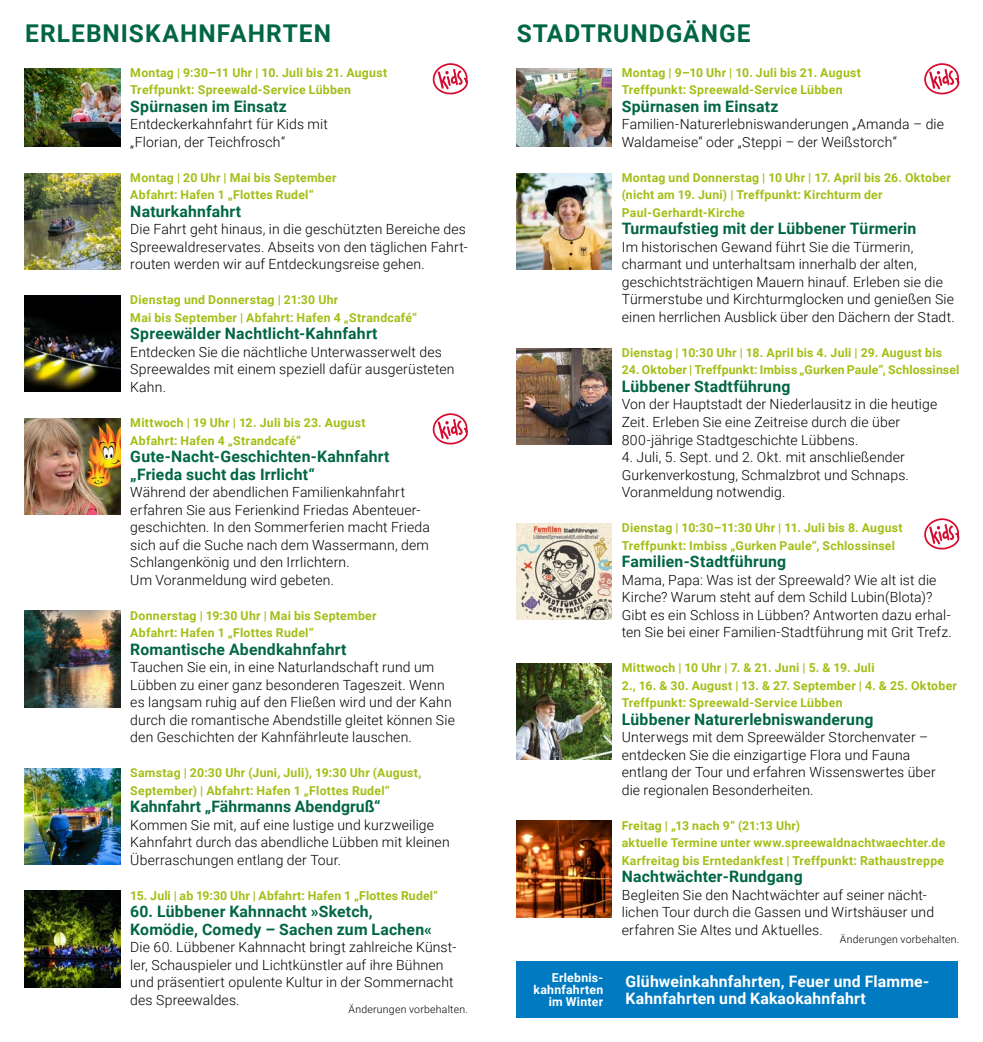
<style>
.page{position:relative;width:983px;height:1042px;background:#fff}
.page>*{position:absolute;margin:0;border:0;box-sizing:border-box;transform-origin:0 0}
.t1{font:700 24.5px "Roboto";letter-spacing:.04em;color:#064}
.t2{font:700 15.75px/17.5px "Roboto";letter-spacing:.015em;color:#064}
.t3{font:700 15.75px/17.5px "Roboto";letter-spacing:.015em;color:#fff}
.t4{font:300 14px/17.5px "Roboto";letter-spacing:.01em;color:#000}
.t5{font:700 12.25px/17.5px "Roboto";letter-spacing:.02em;color:#a2bf16}
.t6{font:700 12.25px/12.2px "Roboto";letter-spacing:.02em;color:#fff;text-align:right}
.t7{font:300 10.5px "Roboto";letter-spacing:.025em;color:#000}
</style>
<div class="page">
<div style="left:516px;top:961px;width:441px;height:56px;background:#007bc2"></div>
<svg style="left:432px;top:63px;width:36px;height:31px"></svg>
<svg style="left:432px;top:413px;width:36px;height:31px"></svg>
<svg style="left:924px;top:63px;width:36px;height:31px"></svg>
<svg style="left:924px;top:518px;width:36px;height:31px"></svg>
<img style="left:25px;top:68px;width:95px;height:79px">
<img style="left:516px;top:68px;width:95px;height:79px">
<img style="left:25px;top:611px;width:95px;height:96px">
<img style="left:25px;top:173px;width:95px;height:96px">
<img style="left:516px;top:173px;width:95px;height:96px">
<img style="left:516px;top:821px;width:95px;height:96px">
<img style="left:516px;top:348px;width:95px;height:96px">
<img style="left:516px;top:523px;width:95px;height:96px">
<img style="left:516px;top:663px;width:95px;height:96px">
<img style="left:25px;top:296px;width:95px;height:96px">
<img style="left:25px;top:418px;width:95px;height:96px">
<img style="left:25px;top:768px;width:95px;height:96px">
<img style="left:25px;top:891px;width:95px;height:96px">
<h1 class="t1" style="left:25px;top:16px;width:307px">ERLEBNISKAHNFAHRTEN</h1>
<h1 class="t1" style="left:516px;top:16px;width:235px">STADTRUNDGÄNGE</h1>
<p class="t5" style="left:130px;top:63px;width:258px">Montag | 9:30–11 Uhr | 10. Juli bis 21. August<br>Treffpunkt: Spreewald-Service Lübben</p>
<p class="t2" style="left:130px;top:97px;width:158px">Spürnasen im Einsatz</p>
<p class="t4" style="left:130px;top:115px;width:199px">Entdeckerkahnfahrt für Kids mit „Florian, der Teichfrosch“</p>
<p class="t5" style="left:130px;top:168px;width:208px">Montag | 20 Uhr | Mai bis September<br>Abfahrt: Hafen 1 „Flottes Rudel“</p>
<p class="t2" style="left:130px;top:202px;width:112px">Naturkahnfahrt</p>
<p class="t4" style="left:130px;top:220px;width:339px">Die Fahrt geht hinaus, in die geschützten Bereiche des<br>Spreewaldreservates. Abseits von den täglichen Fahrt&shy;routen werden wir auf Entdeckungsreise gehen.</p>
<p class="t5" style="left:130px;top:291px;width:288px">Dienstag und Donnerstag | 21:30 Uhr<br>Mai bis September | Abfahrt: Hafen 4 „Strandcafé“</p>
<p class="t2" style="left:130px;top:324px;width:249px">Spreewälder Nachtlicht-Kahnfahrt</p>
<p class="t4" style="left:130px;top:343px;width:325px">Entdecken Sie die nächtliche Unterwasserwelt des<br>Spreewaldes mit einem speziell dafür ausgerüsteten<br>Kahn.</p>
<p class="t5" style="left:130px;top:413px;width:237px">Mittwoch | 19 Uhr | 12. Juli bis 23. August<br>Abfahrt: Hafen 4 „Strandcafé“</p>
<p class="t2" style="left:130px;top:447px;width:260px">Gute-Nacht-Geschichten-Kahnfahrt „Frieda sucht das Irrlicht“</p>
<p class="t4" style="left:130px;top:483px;width:301px">Während der abendlichen Familienkahnfahrt erfahren Sie aus Ferienkind Friedas Abenteuer&shy;geschichten. In den Sommerferien macht Frieda sich auf die Suche nach dem Wassermann, dem Schlangenkönig und den Irrlichtern.<br>Um Voranmeldung wird gebeten.</p>
<p class="t5" style="left:130px;top:606px;width:248px">Donnerstag | 19:30 Uhr | Mai bis September<br>Abfahrt: Hafen 1 „Flottes Rudel“</p>
<p class="t2" style="left:130px;top:639px;width:218px">Romantische Abendkahnfahrt</p>
<p class="t4" style="left:130px;top:658px;width:326px">Tauchen Sie ein, in eine Naturlandschaft rund um Lübben zu einer ganz besonderen Tageszeit. Wenn es langsam ruhig auf den Fließen wird und der Kahn durch die romantische Abendstille gleitet können Sie den Geschichten der Kahnfährleute lauschen.</p>
<p class="t5" style="left:130px;top:763px;width:292px">Samstag | 20:30 Uhr (Juni, Juli), 19:30 Uhr (August,<br>September) | Abfahrt: Hafen 1 „Flottes Rudel“</p>
<p class="t2" style="left:130px;top:797px;width:252px">Kahnfahrt „Fährmanns Abendgruß“</p>
<p class="t4" style="left:130px;top:815px;width:321px">Kommen Sie mit, auf eine lustige und kurzweilige<br>Kahnfahrt durch das abendliche Lübben mit kleinen<br>Überraschungen entlang der Tour.</p>
<p class="t5" style="left:130px;top:886px;width:309px">15. Juli | ab 19:30 Uhr | Abfahrt: Hafen 1 „Flottes Rudel“</p>
<p class="t2" style="left:130px;top:902px;width:303px">60. Lübbener Kahnnacht »Sketch,<br>Komödie, Comedy – Sachen zum Lachen«</p>
<p class="t4" style="left:130px;top:938px;width:327px">Die 60. Lübbener Kahnnacht bringt zahlreiche Künst&shy;ler, Schauspieler und Lichtkünstler auf ihre Bühnen und präsentiert opulente Kultur in der Sommernacht des Spreewaldes.</p>
<p class="t7" style="left:348px;top:1002px;width:121px">Änderungen vorbehalten.</p>
<p class="t5" style="left:621px;top:63px;width:241px">Montag | 9–10 Uhr | 10. Juli bis 21. August<br>Treffpunkt: Spreewald-Service Lübben</p>
<p class="t2" style="left:621px;top:97px;width:158px">Spürnasen im Einsatz</p>
<p class="t4" style="left:621px;top:115px;width:323px">Familien-Naturerlebniswanderungen „Amanda – die<br>Waldameise“ oder „Steppi – der Weißstorch“</p>
<p class="t5" style="left:621px;top:168px;width:330px">Montag und Donnerstag | 10 Uhr | 17. April bis 26. Oktober (nicht am 19. Juni) | Treffpunkt: Kirchturm der<br>Paul-Gerhardt-Kirche</p>
<p class="t2" style="left:621px;top:219px;width:296px">Turmaufstieg mit der Lübbener Türmerin</p>
<p class="t4" style="left:621px;top:238px;width:334px">Im historischen Gewand führt Sie die Türmerin, charmant und unterhaltsam innerhalb der alten, geschichtsträchtigen Mauern hinauf. Erleben sie die Türmerstube und Kirchturmglocken und genießen Sie einen herrlichen Ausblick über den Dächern der Stadt.</p>
<p class="t5" style="left:621px;top:343px;width:322px">Dienstag | 10:30 Uhr | 18. April bis 4. Juli | 29. August bis</p>
<p class="t5" style="left:621px;top:361px;width:339px">24. Oktober | Treffpunkt: Imbiss „Gurken Paule“, Schlossinsel</p>
<p class="t2" style="left:621px;top:377px;width:170px">Lübbener Stadtführung</p>
<p class="t4" style="left:621px;top:395px;width:317px">Von der Hauptstadt der Niederlausitz in die heutige<br>Zeit. Erleben Sie eine Zeitreise durch die über<br>800-jährige Stadtgeschichte Lübbens.</p>
<p class="t4" style="left:621px;top:448px;width:288px">4. Juli, 5. Sept. und 2. Okt. mit anschließender<br>Gurkenverkostung, Schmalzbrot und Schnaps.<br>Voranmeldung notwendig.</p>
<p class="t5" style="left:621px;top:518px;width:282px">Dienstag | 10:30–11:30 Uhr | 11. Juli bis 8. August<br>Treffpunkt: Imbiss „Gurken Paule“, Schlossinsel</p>
<p class="t2" style="left:621px;top:552px;width:166px">Familien-Stadtführung</p>
<p class="t4" style="left:621px;top:570px;width:331px">Mama, Papa: Was ist der Spreewald? Wie alt ist die Kirche? Warum steht auf dem Schild Lubin(Blota)?<br>Gibt es ein Schloss in Lübben? Antworten dazu erhal&shy;ten Sie bei einer Familien-Stadtführung mit Grit Trefz.</p>
<p class="t5" style="left:621px;top:658px;width:337px">Mittwoch | 10 Uhr | 7. &amp; 21. Juni | 5. &amp; 19. Juli<br>2., 16. &amp; 30. August | 13. &amp; 27. September | 4. &amp; 25. Oktober<br>Treffpunkt: Spreewald-Service Lübben</p>
<p class="t2" style="left:621px;top:709px;width:253px">Lübbener Naturerlebniswanderung</p>
<p class="t4" style="left:621px;top:728px;width:315px">Unterwegs mit dem Spreewälder Storchenvater – entdecken Sie die einzigartige Flora und Fauna entlang der Tour und erfahren Wissenswertes über die regionalen Besonderheiten.</p>
<p class="t5" style="left:621px;top:816px;width:325px">Freitag | „13 nach 9“ (21:13 Uhr)<br>aktuelle Termine unter www.spreewaldnachtwaechter.de<br>Karfreitag bis Erntedankfest | Treffpunkt: Rathaustreppe</p>
<p class="t2" style="left:621px;top:867px;width:182px">Nachtwächter-Rundgang</p>
<p class="t4" style="left:621px;top:885px;width:314px">Begleiten Sie den Nachtwächter auf seiner nächt&shy;lichen Tour durch die Gassen und Wirtshäuser und erfahren Sie Altes und Aktuelles.</p>
<p class="t7" style="left:839px;top:932px;width:121px">Änderungen vorbehalten.</p>
<p class="t6" style="left:533px;top:971px;width:71px">Erlebnis&shy;kahnfahrten im Winter</p>
<p class="t3" style="left:625px;top:972px;width:305px">Glühweinkahnfahrten, Feuer und Flamme-<br>Kahnfahrten und Kakaokahnfahrt</p>
</div>
